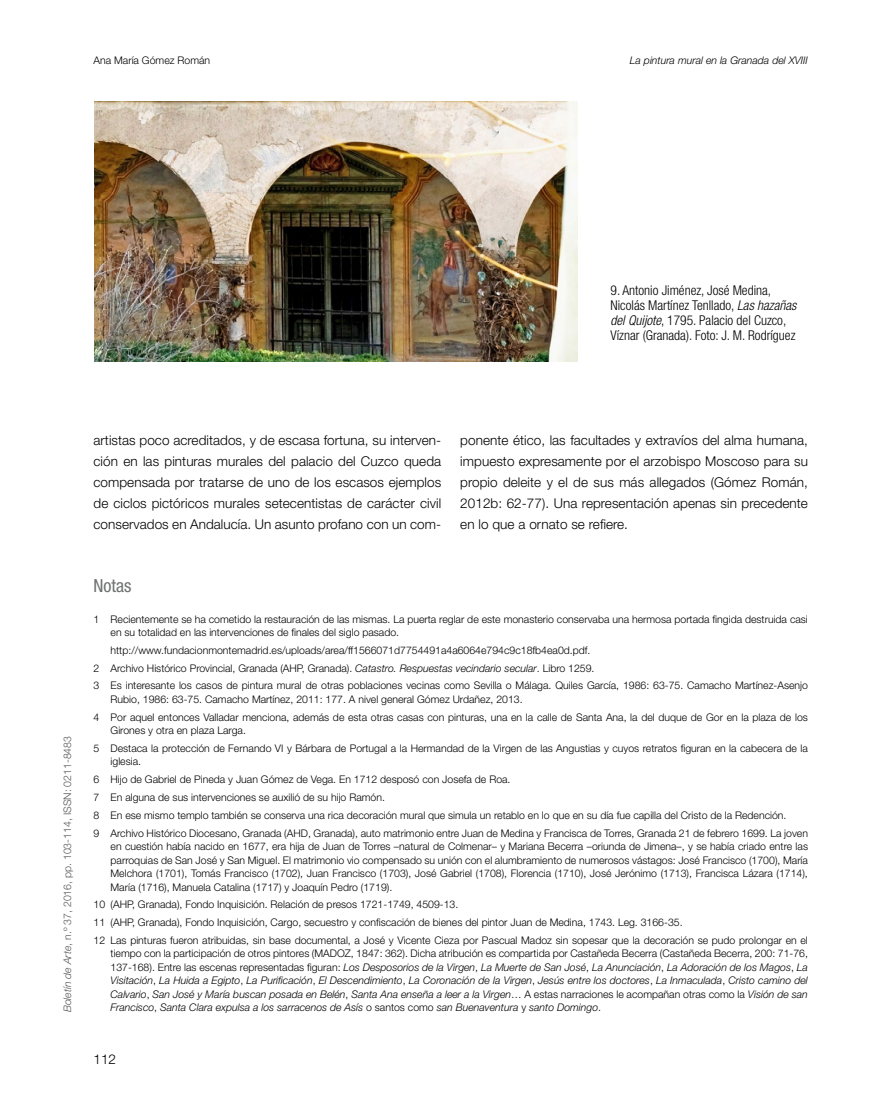
<style>
.page{position:relative;width:893px;height:1106px;background:#fff}
.page>*{position:absolute;margin:0;border:0;box-sizing:border-box;transform-origin:0 0}
.t1{font:condensed 18px "Helvetica Neue LT Std";color:#707172}
.t2{font:300 13.5px/21px "Helvetica Neue LT Std";letter-spacing:.005em;color:#000;text-align:justify}
.t3{font:300 condensed 13.5px/15px "Helvetica Neue LT Std";color:#000}
.t4{font:300 10.5px/17.7px "Helvetica Neue LT Std";color:#000}
.t5{font:italic 300 10.5px/13.5px "Helvetica Neue LT Std";color:#000;text-align:justify}
.t6{font:300 10.5px "Helvetica Neue LT Std";color:#58585a}
.s1{font-style:italic}
.s2{font-style:normal}
</style>
<div class="page">
<img style="left:94px;top:101px;width:484px;height:260px">
<p class="t4" style="left:94px;top:51px;width:118px">Ana María Gómez Román</p>
<p class="t5" style="left:630px;top:53px;width:179px">La pintura mural en la Granada del xviii</p>
<p class="t3" style="left:611px;top:282px;width:187px">9. Antonio Jiménez, José Medina, Nicolás Martínez Tenllado, <span class="s1">Las hazañas del Quijote</span>, 1795. Palacio del Cuzco, Víznar (Granada). Foto: J. M. Rodríguez</p>
<p class="t6" style="left:61px;top:1012px;width:278px;rotate:-90deg"><span class="s1">Boletín de Arte</span>, n.º 37, 2016, pp. 103-114, ISSN: 0211-8483</p>
<p class="t2" style="left:94px;top:429px;width:349px">artistas poco acreditados, y de escasa fortuna, su interven&shy;ción en las pinturas murales del palacio del Cuzco queda compensada por tratarse de uno de los escasos ejemplos de ciclos pictóricos murales setecentistas de carácter civil conservados en Andalucía. Un asunto profano con un com-</p>
<p class="t2" style="left:460px;top:429px;width:349px">ponente ético, las facultades y extravíos del alma humana, impuesto expresamente por el arzobispo Moscoso para su propio deleite y el de sus más allegados (Gómez Román, 2012b: 62-77). Una representación apenas sin precedente en lo que a ornato se refiere.</p>
<h1 class="t1" style="left:94px;top:575px;width:39px">Notas</h1>
<p class="t4" style="left:111px;top:612px;width:699px;line-height:13.5px;text-indent:-17px">1 Recientemente se ha cometido la restauración de las mismas. La puerta reglar de este monasterio conservaba una hermosa portada fingida destruida casi en su totalidad en las intervenciones de finales del siglo pasado.</p>
<p class="t4" style="left:94px;top:641px;width:716px;text-indent:17px">http://www.fundacionmontemadrid.es/uploads/area/ff1566071d7754491a4a6064e794c9c18fb4ea0d.pdf.<br>2 Archivo Histórico Provincial, Granada (AHP, Granada). <span class="s1">Catastro. Respuestas vecindario secular</span>. Libro 1259.<br>3 Es interesante los casos de pintura mural de otras poblaciones vecinas como Sevilla o Málaga. Quiles García, 1986: 63-75. Camacho Martínez-Asenjo</p>
<p class="t4" style="left:94px;top:690px;width:716px;text-indent:17px">Rubio, 1986: 63-75. Camacho Martínez, 2011: 177. A nivel general Gómez Urdañez, 2013.<br>4 Por aquel entonces Valladar menciona, además de esta otras casas con pinturas, una en la calle de Santa Ana, la del duque de Gor en la plaza de los</p>
<p class="t4" style="left:94px;top:721px;width:716px;text-indent:17px">Girones y otra en plaza Larga.<br>5 Destaca la protección de Fernando VI y Bárbara de Portugal a la Hermandad de la Virgen de las Angustias y cuyos retratos figuran en la cabecera de la</p>
<p class="t4" style="left:94px;top:752px;width:716px;text-indent:17px">iglesia.<br>6 Hijo de Gabriel de Pineda y Juan Gómez de Vega. En 1712 desposó con Josefa de Roa.<br>7 En alguna de sus intervenciones se auxilió de su hijo Ramón.<br>8 En ese mismo templo también se conserva una rica decoración mural que simula un retablo en lo que en su día fue capilla del Cristo de la Redención.<br>9 Archivo Histórico Diocesano, Granada (AHD, Granada), auto matrimonio entre Juan de Medina y Francisca de Torres, Granada 21 de febrero 1699. La joven</p>
<p class="t4" style="left:111px;top:839px;width:699px;line-height:13.5px;text-align:justify">en cuestión había nacido en 1677, era hija de Juan de Torres –natural de Colmenar– y Mariana Becerra –oriunda de Jimena–, y se había criado entre las parroquias de San José y San Miguel. El matrimonio vio compensado su unión con el alumbramiento de numerosos vástagos: José Francisco (1700), María Melchora (1701), Tomás Francisco (1702), Juan Francisco (1703), José Gabriel (1708), Florencia (1710), José Jerónimo (1713), Francisca Lázara (1714), María (1716), Manuela Catalina (1717) y Joaquín Pedro (1719).</p>
<p class="t4" style="left:94px;top:895px;width:716px">10 (AHP, Granada), Fondo Inquisición. Relación de presos 1721-1749, 4509-13.<br>11 (AHP, Granada), Fondo Inquisición, Cargo, secuestro y confiscación de bienes del pintor Juan de Medina, 1743. Leg. 3166-35.<br>12 Las pinturas fueron atribuidas, sin base documental, a José y Vicente Cieza por Pascual Madoz sin sopesar que la decoración se pudo prolongar en el</p>
<p class="t5" style="left:111px;top:946px;width:699px"><span class="s2">tiempo con la participación de otros pintores (MADOZ, 1847: 362). Dicha atribución es compartida por Castañeda Becerra (Castañeda Becerra, 200: 71-76, 137-168). Entre las escenas representadas figuran:</span> Los Desposorios de la Virgen<span class="s2">,</span> La Muerte de San José<span class="s2">,</span> La Anunciación<span class="s2">,</span> La Adoración de los Magos<span class="s2">,</span> La Visitación<span class="s2">,</span> La Huida a Egipto<span class="s2">,</span> La Purificación<span class="s2">,</span> El Descendimiento<span class="s2">,</span> La Coronación de la Virgen<span class="s2">,</span> Jesús entre los doctores<span class="s2">,</span> La Inmaculada<span class="s2">,</span> Cristo camino del Calvario<span class="s2">,</span> San José y María buscan posada en Belén<span class="s2">,</span> Santa Ana enseña a leer a la Virgen<span class="s2">… A estas narraciones le acompañan otras como la</span> Visión de san Francisco<span class="s2">,</span> Santa Clara expulsa a los sarracenos de Asís <span class="s2">o santos como</span> san Buenaventura <span class="s2">y</span> santo Domingo<span class="s2">.</span></p>
<p class="t2" style="left:94px;top:1048px;width:24px">112</p>
</div>
